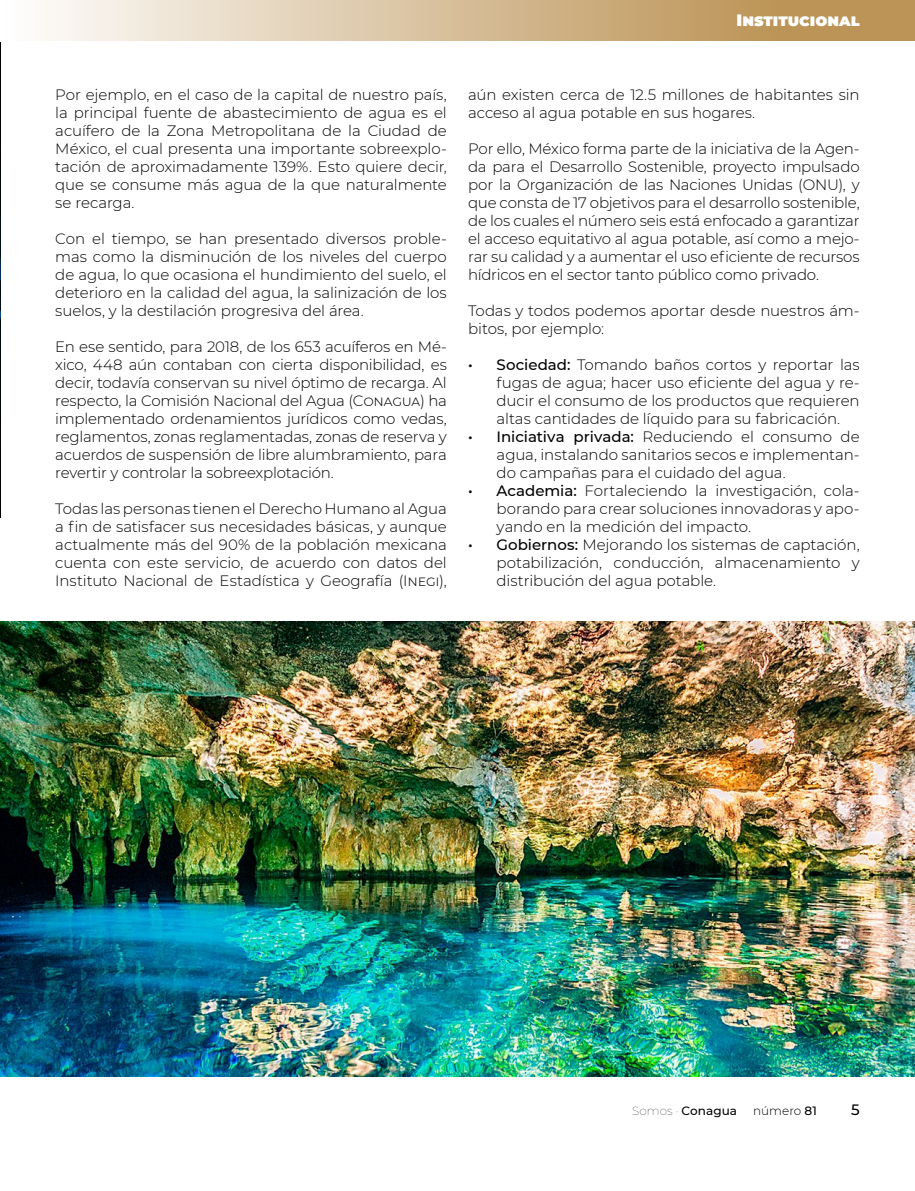
<style>
.page{position:relative;width:915px;height:1191px;background:#fff}
.page>*{position:absolute;margin:0;border:0;box-sizing:border-box;transform-origin:0 0}
.t1{font:900 16.5px "Montserrat";color:#fff}
.t2{font:300 15px/18px "Montserrat";letter-spacing:-.005em;color:#000;text-align:justify}
.t3{font:500 15px "Montserrat";color:#000}
.t4{font:500 12px "Montserrat";letter-spacing:.005em;color:#000}
.t5{font:300 12px "Montserrat";letter-spacing:-.005em;color:#000}
.s1{font-weight:500}
.s2{font-weight:100}
</style>
<div class="page">
<img style="left:0;top:42px;width:1px;height:475px">
<svg style="left:46px;top:0;width:868px;height:40px;background:#d6bd98"></svg>
<img style="left:1px;top:621px;width:913px;height:455px">
<p class="t1" style="left:736px;top:7px;width:121px">Institucional</p>
<p class="t2" style="left:55px;top:85px;width:393px">Por ejemplo, en el caso de la capital de nuestro país, la principal fuente de abastecimiento de agua es el acuífero de la Zona Metropolitana de la Ciudad de México, el cual presenta una importante sobreexplo&shy;tación de aproximadamente 139%. Esto quiere decir, que se consume más agua de la que naturalmente se recarga.</p>
<p class="t2" style="left:55px;top:229px;width:393px">Con el tiempo, se han presentado diversos proble&shy;mas como la disminución de los niveles del cuerpo de agua, lo que ocasiona el hundimiento del suelo, el deterioro en la calidad del agua, la salinización de los suelos, y la destilación progresiva del área.</p>
<p class="t2" style="left:55px;top:337px;width:393px">En ese sentido, para 2018, de los 653 acuíferos en Mé&shy;xico, 448 aún contaban con cierta disponibilidad, es decir, todavía conservan su nivel óptimo de recarga. Al respecto, la Comisión Nacional del Agua (Conagua) ha implementado ordenamientos jurídicos como vedas, reglamentos, zonas reglamentadas, zonas de reserva y acuerdos de suspensión de libre alumbramiento, para revertir y controlar la sobreexplotación.</p>
<p class="t2" style="left:55px;top:499px;width:393px">Todas las personas tienen el Derecho Humano al Agua a fin de satisfacer sus necesidades básicas, y aunque actualmente más del 90% de la población mexicana cuenta con este servicio, de acuerdo con datos del Instituto Nacional de Estadística y Geografía (Inegi),</p>
<p class="t2" style="left:468px;top:85px;width:393px">aún existen cerca de 12.5 millones de habitantes sin acceso al agua potable en sus hogares.</p>
<p class="t2" style="left:468px;top:139px;width:393px">Por ello, México forma parte de la iniciativa de la Agen&shy;da para el Desarrollo Sostenible, proyecto impulsado por la Organización de las Naciones Unidas (ONU), y que consta de 17 objetivos para el desarrollo sostenible, de los cuales el número seis está enfocado a garantizar el acceso equitativo al agua potable, así como a mejo&shy;rar su calidad y a aumentar el uso eficiente de recursos hídricos en el sector tanto público como privado.</p>
<p class="t2" style="left:468px;top:301px;width:393px">Todas y todos podemos aportar desde nuestros ám&shy;bitos, por ejemplo:</p>
<p class="t2" style="left:496px;top:355px;width:364px;text-indent:-28px"><span class="s1">• Sociedad:</span> Tomando baños cortos y reportar las fugas de agua; hacer uso eficiente del agua y re&shy;ducir el consumo de los productos que requieren altas cantidades de líquido para su fabricación.</p>
<p class="t2" style="left:496px;top:427px;width:364px;text-indent:-28px"><span class="s1">• Iniciativa privada:</span> Reduciendo el consumo de agua, instalando sanitarios secos e implementan&shy;do campañas para el cuidado del agua.</p>
<p class="t2" style="left:496px;top:481px;width:364px;text-indent:-28px"><span class="s1">• Academia:</span> Fortaleciendo la investigación, cola&shy;borando para crear soluciones innovadoras y apo&shy;yando en la medición del impacto.</p>
<p class="t2" style="left:496px;top:535px;width:364px;text-indent:-28px"><span class="s1">• Gobiernos:</span> Mejorando los sistemas de captación, potabilización, conducción, almacenamiento y distribución del agua potable.</p>
<p class="t4" style="left:631px;top:1102px;width:106px"><span class="s2">Somos ·</span> Conagua</p>
<p class="t5" style="left:753px;top:1102px;width:65px">número <span class="s1">81</span></p>
<p class="t3" style="left:850px;top:1098px;width:10px">5</p>
</div>
